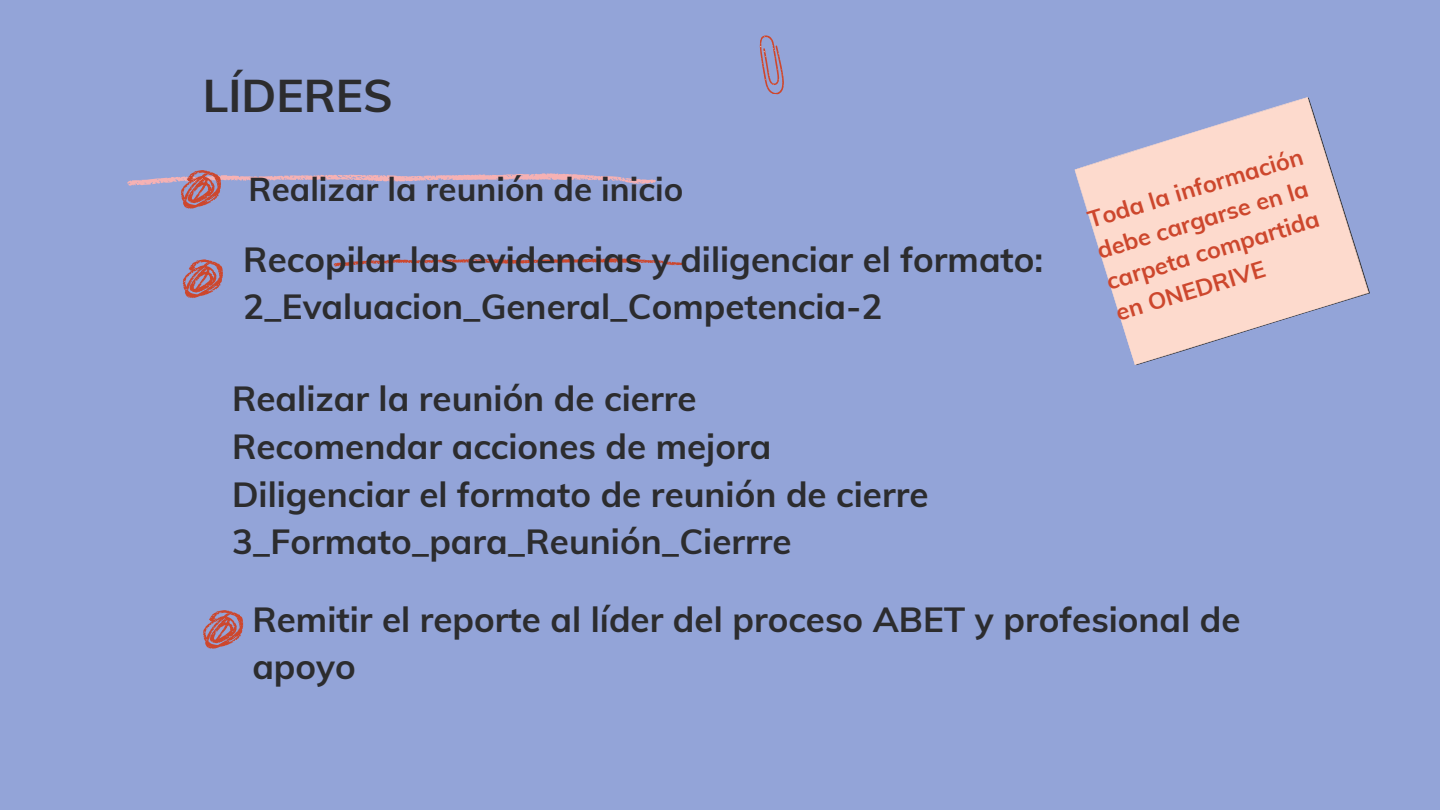
<style>
.page{position:relative;width:1440px;height:810px;background:#93a4d8}
.page>*{position:absolute;margin:0;border:0;box-sizing:border-box;transform-origin:0 0}
.t1{font:700 45.9px "Muli";color:#2c2c2e}
.t2{font:700 34.9px/47.5px "Muli";color:#2c2c2e}
.t3{font:700 33.1px "Muli";color:#2c2c2e}
.t4{font:700 23.4px/32.2px "Muli";color:#cd472d}
</style>
<div class="page">
<svg style="left:334px;top:258px;width:352px;height:9px"></svg>
<svg style="left:127px;top:170px;width:529px;height:39px"></svg>
<svg style="left:183px;top:259px;width:40px;height:39px"></svg>
<svg style="left:203px;top:610px;width:40px;height:39px"></svg>
<svg style="left:759px;top:35px;width:25px;height:60px"></svg>
<svg style="left:1074px;top:97px;width:295px;height:268px;fill:#fddacd"></svg>
<p class="t1" style="left:203px;top:66px;width:191px">LÍDERES</p>
<p class="t3" style="left:249px;top:167px;width:436px">Realizar la reunión de inicio</p>
<p class="t2" style="left:243px;top:235px;width:801px">Recopilar las evidencias y diligenciar el formato:</p>
<p class="t2" style="left:243px;top:282px;width:641px">2_Evaluacion_General_Competencia-2</p>
<p class="t2" style="left:232px;top:375px;width:466px">Realizar la reunión de cierre</p>
<p class="t2" style="left:232px;top:422px;width:541px">Recomendar acciones de mejora</p>
<p class="t2" style="left:232px;top:470px;width:698px">Diligenciar el formato de reunión de cierre<br>3_Formato_para_Reunión_Cierrre</p>
<p class="t4" style="left:1083px;top:205px;width:225px;rotate:-17deg">Toda la información debe cargarse en la carpeta compartida en ONEDRIVE</p>
<p class="t2" style="left:252px;top:595px;width:990px">Remitir el reporte al líder del proceso ABET y profesional de apoyo</p>
</div>
